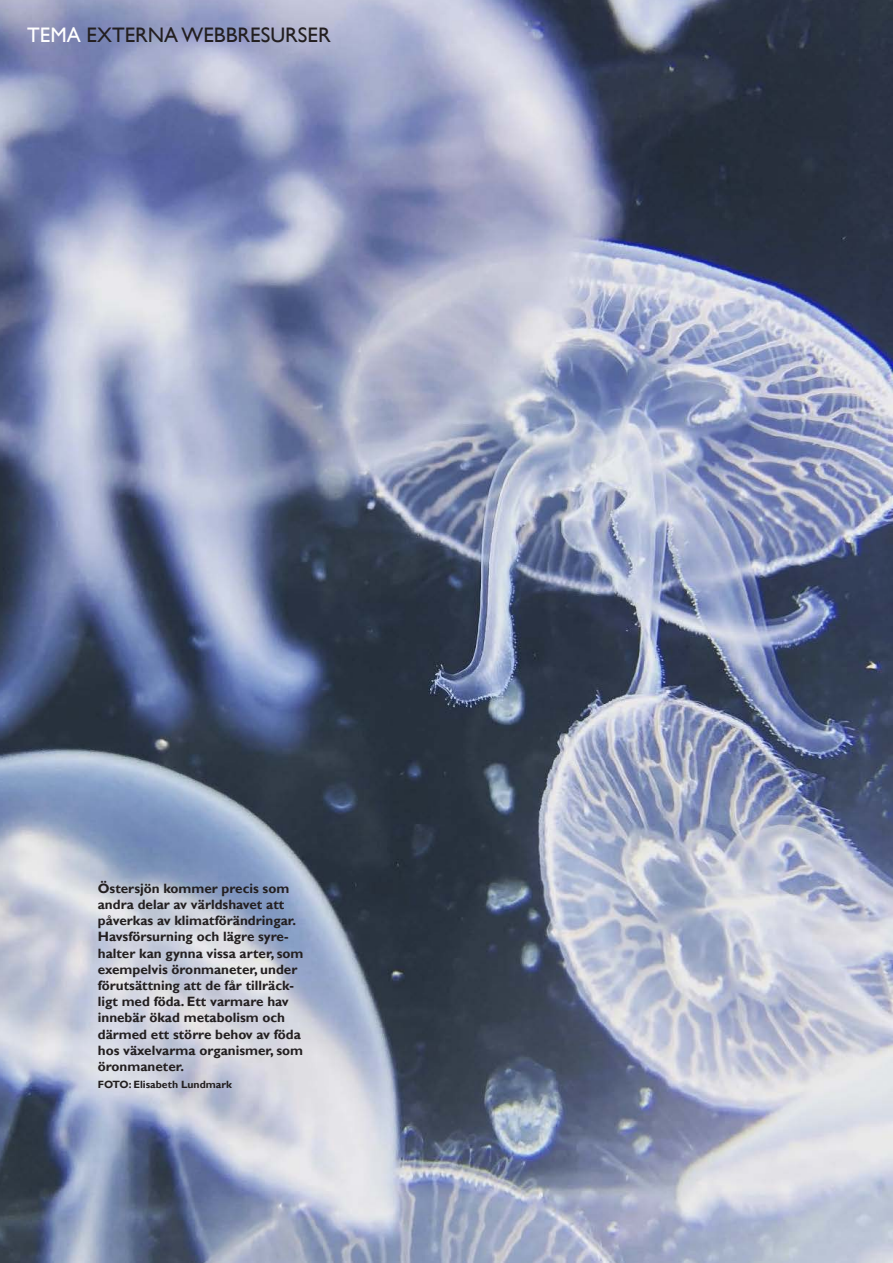
<style>
.page{position:relative;width:893px;height:1263px;background:#fff}
.page>*{position:absolute;margin:0;border:0;box-sizing:border-box;transform-origin:0 0}
.t1{font:21px "Gill Alt One";color:#231f20}
.t2{font:700 13.5px/16.2px "Gill Alt One";color:#231f20}
.t3{font:700 10.5px "Gill Alt One";color:#231f20}
.s1{color:#fff}
</style>
<div class="page">
<img style="left:0;top:0;width:893px;height:1263px">
<h1 class="t1" style="left:27px;top:26px;width:305px"><span class="s1">TEMA</span> EXTERNA WEBBRESURSER</h1>
<p class="t2" style="left:98px;top:881px;width:207px">Östersjön kommer precis som andra delar av världshavet att påverkas av klimatförändringar.<br>Havsförsurning och lägre syre&shy;halter kan gynna vissa arter, som exempelvis öronmaneter, under förutsättning att de får tillräck&shy;ligt med föda. Ett varmare hav innebär ökad metabolism och därmed ett större behov av föda hos växelvarma organismer, som öronmaneter.</p>
<p class="t3" style="left:98px;top:1080px;width:136px">FOTO: Elisabeth Lundmark</p>
</div>
